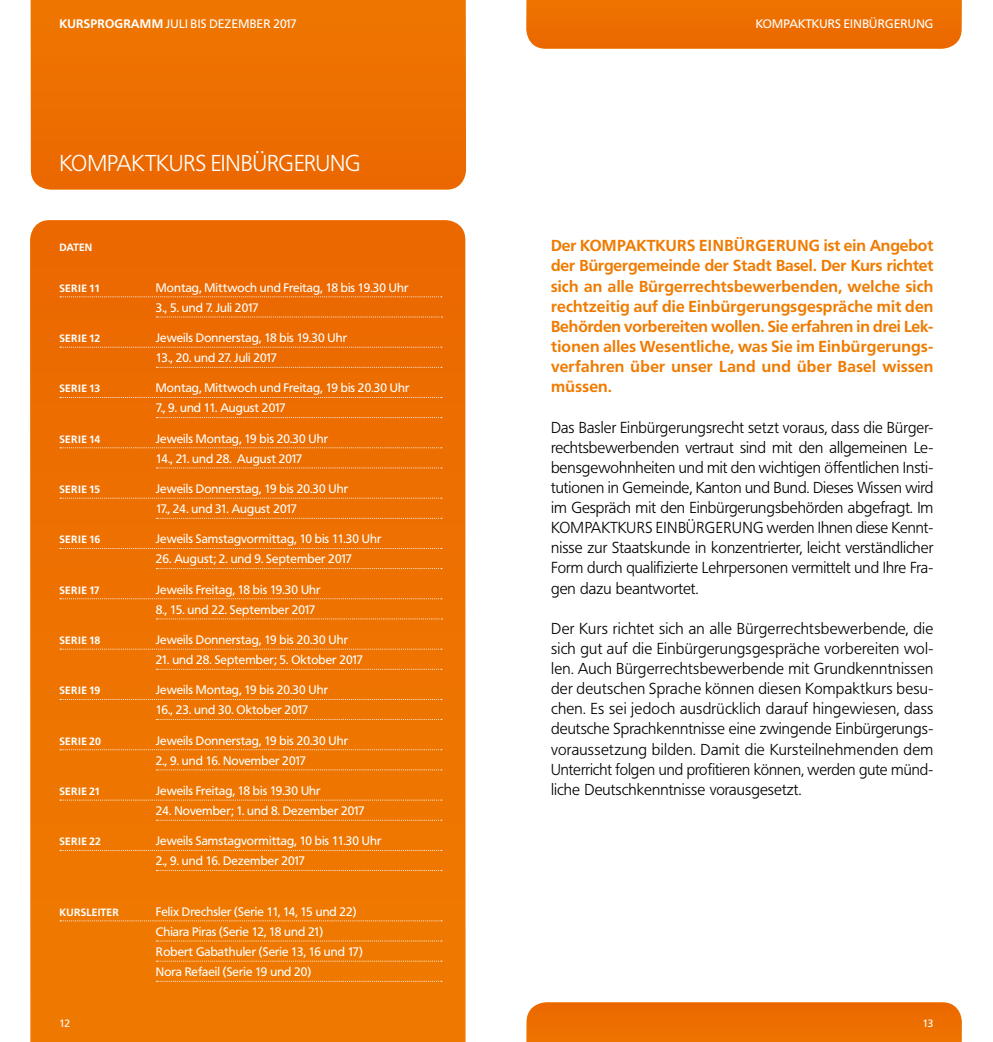
<style>
.page{position:relative;width:993px;height:1042px;background:#fff}
.page>*{position:absolute;margin:0;border:0;box-sizing:border-box;transform-origin:0 0}
.t1{font:300 22.75px "Frutiger BQ";color:#fff}
.t2{font:300 15.75px/20.1px "Frutiger BQ";letter-spacing:.005em;color:#000;text-align:justify}
.t3{font:700 15.75px/20.1px "Frutiger BQ";letter-spacing:.025em;color:#ef7b00;text-align:justify}
.Lauftext{font:12.25px/20.1px "Frutiger BQ";letter-spacing:.005em;color:#fff}
.Lauftext-2{font:12.25px "Frutiger BQ";letter-spacing:.035em;color:#fff}
.Lauftext-3{font:700 10.5px "Frutiger BQ";letter-spacing:.045em;color:#fff}
.Lauftext-4{font:700 10.5px "Frutiger BQ";letter-spacing:.025em;color:#fff}
.t4{font:10.5px "Frutiger BQ";color:#fff}
.s1{font-weight:700}
</style>
<div class="page">
<div style="left:526px;top:1002px;width:435px;height:40px;background:#ed6e00"></div>
<div style="left:30px;top:0;width:436px;height:190px;background:#ed6f00"></div>
<svg style="left:30px;top:220px;width:435px;height:822px;background:#ed7202"></svg>
<div style="left:526px;top:0;width:435px;height:49px;background:#ed6e00"></div>
<svg style="left:60px;top:296px;width:382px;height:1px"></svg>
<svg style="left:156px;top:316px;width:286px;height:1px"></svg>
<svg style="left:60px;top:347px;width:382px;height:1px"></svg>
<svg style="left:156px;top:367px;width:286px;height:1px"></svg>
<svg style="left:60px;top:397px;width:382px;height:1px"></svg>
<svg style="left:156px;top:417px;width:286px;height:1px"></svg>
<svg style="left:60px;top:447px;width:382px;height:1px"></svg>
<svg style="left:156px;top:467px;width:286px;height:1px"></svg>
<svg style="left:60px;top:498px;width:382px;height:1px"></svg>
<svg style="left:156px;top:518px;width:286px;height:1px"></svg>
<svg style="left:60px;top:548px;width:382px;height:1px"></svg>
<svg style="left:156px;top:568px;width:286px;height:1px"></svg>
<svg style="left:60px;top:598px;width:382px;height:1px"></svg>
<svg style="left:156px;top:618px;width:286px;height:1px"></svg>
<svg style="left:60px;top:649px;width:382px;height:1px"></svg>
<svg style="left:156px;top:669px;width:286px;height:1px"></svg>
<svg style="left:60px;top:699px;width:382px;height:1px"></svg>
<svg style="left:156px;top:719px;width:286px;height:1px"></svg>
<svg style="left:60px;top:749px;width:382px;height:1px"></svg>
<svg style="left:156px;top:769px;width:286px;height:1px"></svg>
<svg style="left:60px;top:799px;width:382px;height:1px"></svg>
<svg style="left:156px;top:820px;width:286px;height:1px"></svg>
<svg style="left:60px;top:850px;width:382px;height:1px"></svg>
<svg style="left:156px;top:870px;width:286px;height:1px"></svg>
<svg style="left:60px;top:920px;width:382px;height:1px"></svg>
<svg style="left:156px;top:940px;width:286px;height:1px"></svg>
<svg style="left:156px;top:960px;width:286px;height:1px"></svg>
<svg style="left:156px;top:981px;width:286px;height:1px"></svg>
<p class="Lauftext-2" style="left:60px;top:17px;width:239px"><span class="s1">KURSPROGRAMM</span> JULI BIS DEZEMBER 2017</p>
<p class="t1" style="left:60px;top:150px;width:303px">KOMPAKTKURS EINBÜRGERUNG</p>
<p class="Lauftext-3" style="left:60px;top:241px;width:34px">DATEN</p>
<p class="Lauftext-3" style="left:60px;top:282px;width:42px">SERIE 11</p>
<p class="Lauftext" style="left:156px;top:277px;width:254px">Montag, Mittwoch und Freitag, 18 bis 19.30 Uhr</p>
<p class="Lauftext" style="left:156px;top:297px;width:104px">3., 5. und 7. Juli 2017</p>
<p class="Lauftext-3" style="left:60px;top:332px;width:42px">SERIE 12</p>
<p class="Lauftext" style="left:156px;top:328px;width:193px">Jeweils Donnerstag, 18 bis 19.30 Uhr</p>
<p class="Lauftext" style="left:156px;top:348px;width:123px">13., 20. und 27. Juli 2017</p>
<p class="Lauftext-3" style="left:60px;top:382px;width:42px">SERIE 13</p>
<p class="Lauftext" style="left:156px;top:378px;width:255px">Montag, Mittwoch und Freitag, 19 bis 20.30 Uhr</p>
<p class="Lauftext" style="left:156px;top:398px;width:131px">7., 9. und 11. August 2017</p>
<p class="Lauftext-3" style="left:60px;top:433px;width:42px">SERIE 14</p>
<p class="Lauftext" style="left:156px;top:428px;width:174px">Jeweils Montag, 19 bis 20.30 Uhr</p>
<p class="Lauftext" style="left:156px;top:448px;width:148px">14., 21. und 28. August 2017</p>
<p class="Lauftext-3" style="left:60px;top:483px;width:42px">SERIE 15</p>
<p class="Lauftext" style="left:156px;top:479px;width:194px">Jeweils Donnerstag, 19 bis 20.30 Uhr</p>
<p class="Lauftext" style="left:156px;top:499px;width:143px">17., 24. und 31. August 2017</p>
<p class="Lauftext-3" style="left:60px;top:533px;width:42px">SERIE 16</p>
<p class="Lauftext" style="left:156px;top:529px;width:227px">Jeweils Samstagvormittag, 10 bis 11.30 Uhr</p>
<p class="Lauftext" style="left:156px;top:549px;width:197px">26. August; 2. und 9. September 2017</p>
<p class="Lauftext-3" style="left:60px;top:583px;width:42px">SERIE 17</p>
<p class="Lauftext" style="left:156px;top:579px;width:166px">Jeweils Freitag, 18 bis 19.30 Uhr</p>
<p class="Lauftext" style="left:156px;top:599px;width:161px">8., 15. und 22. September 2017</p>
<p class="Lauftext-3" style="left:60px;top:634px;width:42px">SERIE 18</p>
<p class="Lauftext" style="left:156px;top:630px;width:194px">Jeweils Donnerstag, 19 bis 20.30 Uhr</p>
<p class="Lauftext" style="left:156px;top:650px;width:209px">21. und 28. September; 5. Oktober 2017</p>
<p class="Lauftext-3" style="left:60px;top:684px;width:42px">SERIE 19</p>
<p class="Lauftext" style="left:156px;top:680px;width:174px">Jeweils Montag, 19 bis 20.30 Uhr</p>
<p class="Lauftext" style="left:156px;top:700px;width:154px">16., 23. und 30. Oktober 2017</p>
<p class="Lauftext-3" style="left:60px;top:734px;width:43px">SERIE 20</p>
<p class="Lauftext" style="left:156px;top:730px;width:194px">Jeweils Donnerstag, 19 bis 20.30 Uhr</p>
<p class="Lauftext" style="left:156px;top:750px;width:151px">2., 9. und 16. November 2017</p>
<p class="Lauftext-3" style="left:60px;top:785px;width:42px">SERIE 21</p>
<p class="Lauftext" style="left:156px;top:780px;width:166px">Jeweils Freitag, 18 bis 19.30 Uhr</p>
<p class="Lauftext" style="left:156px;top:801px;width:210px">24. November; 1. und 8. Dezember 2017</p>
<p class="Lauftext-3" style="left:60px;top:835px;width:43px">SERIE 22</p>
<p class="Lauftext" style="left:156px;top:831px;width:227px">Jeweils Samstagvormittag, 10 bis 11.30 Uhr</p>
<p class="Lauftext" style="left:156px;top:851px;width:151px">2., 9. und 16. Dezember 2017</p>
<p class="Lauftext-4" style="left:60px;top:905px;width:61px">KURSLEITER</p>
<p class="Lauftext" style="left:156px;top:901px;width:202px">Felix Drechsler (Serie 11, 14, 15 und 22)<br>Chiara Piras (Serie 12, 18 und 21)</p>
<p class="Lauftext" style="left:156px;top:941px;width:208px">Robert Gabathuler (Serie 13, 16 und 17)</p>
<p class="Lauftext" style="left:156px;top:962px;width:157px">Nora Refaeil (Serie 19 und 20)</p>
<p class="Lauftext" style="left:755px;top:13px;width:179px">KOMPAKTKURS EINBÜRGERUNG</p>
<p class="t3" style="left:551px;top:236px;width:384px">Der KOMPAKTKURS EINBÜRGERUNG ist ein Angebot der Bürgergemeinde der Stadt Basel. Der Kurs richtet sich an alle Bürgerrechtsbewerbenden, welche sich rechtzeitig auf die Einbürgerungsgespräche mit den Behörden vorbereiten wollen. Sie erfahren in drei Lek&shy;tionen alles Wesentliche, was Sie im Einbürgerungs&shy;verfahren über unser Land und über Basel wissen müssen.</p>
<p class="t2" style="left:551px;top:417px;width:384px">Das Basler Einbürgerungsrecht setzt voraus, dass die Bürger&shy;rechtsbewerbenden vertraut sind mit den allgemeinen Le&shy;bensgewohnheiten und mit den wichtigen öffentlichen Insti&shy;tutionen in Gemeinde, Kanton und Bund. Dieses Wissen wird im Gespräch mit den Einbürgerungsbehörden abgefragt. Im KOMPAKTKURS EINBÜRGERUNG werden Ihnen diese Kennt&shy;nisse zur Staatskunde in konzentrierter, leicht verständlicher Form durch qualifizierte Lehrpersonen vermittelt und Ihre Fra&shy;gen dazu beantwortet.</p>
<p class="t2" style="left:551px;top:618px;width:383px">Der Kurs richtet sich an alle Bürgerrechtsbewerbende, die sich gut auf die Einbürgerungsgespräche vorbereiten wol&shy;len. Auch Bürgerrechtsbewerbende mit Grundkenntnissen der deutschen Sprache können diesen Kompaktkurs besu&shy;chen. Es sei jedoch ausdrücklich darauf hingewiesen, dass deutsche Sprachkenntnisse eine zwingende Einbürgerungs&shy;voraussetzung bilden. Damit die Kursteilnehmenden dem Unterricht folgen und profitieren können, werden gute münd&shy;liche Deutschkenntnisse vorausgesetzt.</p>
<p class="t4" style="left:60px;top:1017px;width:12px">12</p>
<p class="t4" style="left:922px;top:1017px;width:12px">13</p>
</div>
